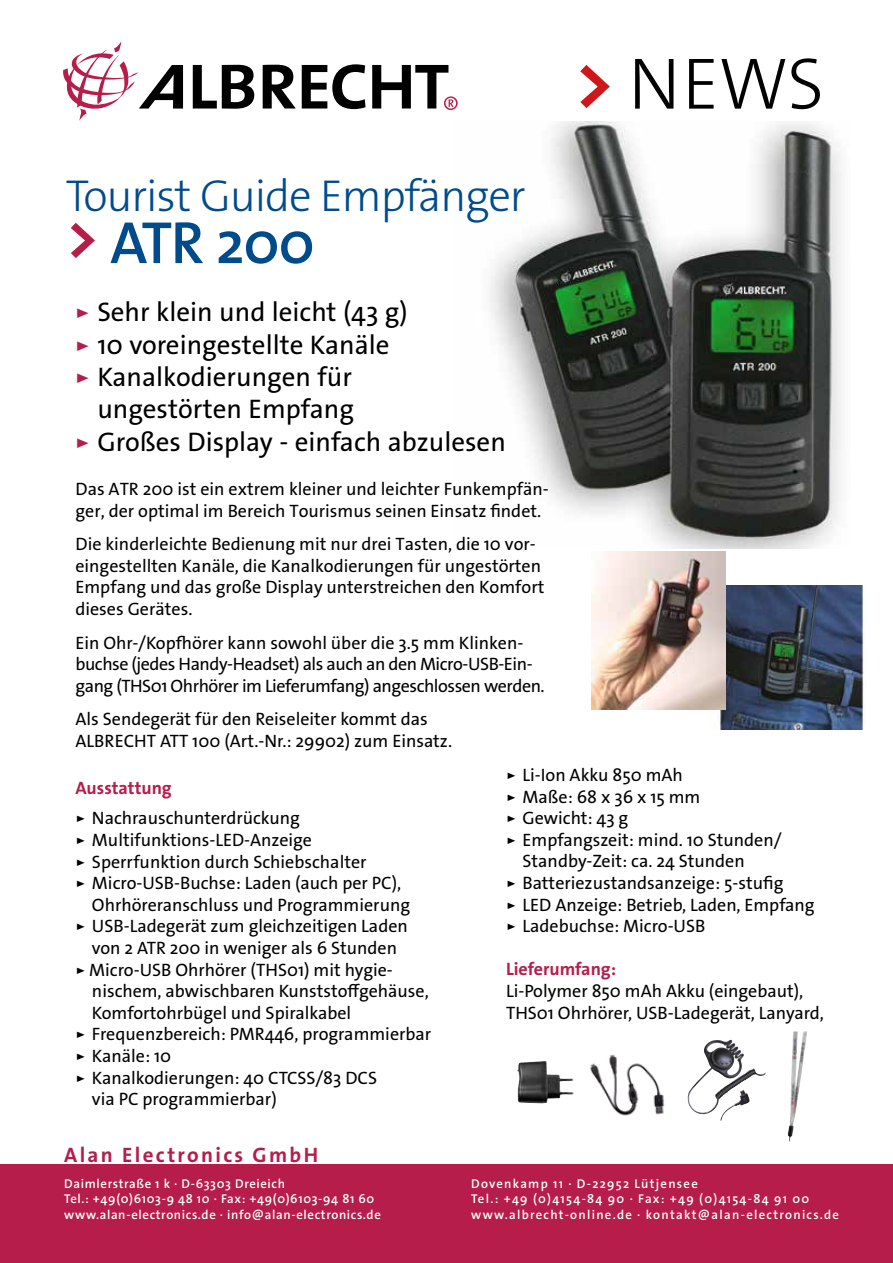
<style>
.page{position:relative;width:893px;height:1263px;background:#fff}
.page>*{position:absolute;margin:0;border:0;box-sizing:border-box;transform-origin:0 0}
.t1{font:300 73.5px "The Sans Os F";color:#000}
.t2{font:600 60px "The Sans Os F";letter-spacing:-.025em;color:#004b8b}
.t3{font:300 45px "The Sans Os F";letter-spacing:-.025em;color:#004b8b}
.t4{font:27px "The Sans Os F";color:#000}
.t5{font:700 21px "The Sans Os F";letter-spacing:.11em;color:#b71d4a}
.t6{font:18px/21.6px "The Sans Os F";color:#000}
.t7{font:18px/21.6px "The Sans Os F";letter-spacing:-.025em;color:#000}
.t8{font:700 18px "The Sans Os F";color:#b71d4a}
.t9{font:600 12.75px/15.3px "The Sans Os F";letter-spacing:.06em;color:#fff}
.t10{font:600 12.75px/15.3px "The Sans Os F";letter-spacing:.1em;color:#fff}
.s1{font-weight:700;color:#b71d4a}
.s2{color:#b71d4a}
.s3{font-weight:700;color:#cd171a}
</style>
<div class="page">
<img style="left:590px;top:1054px;width:75px;height:62px">
<img style="left:707px;top:585px;width:157px;height:145px">
<img style="left:591px;top:552px;width:134px;height:157px">
<img style="left:490px;top:121px;width:351px;height:428px">
<div style="left:0;top:1164px;width:893px;height:99px;background:#b71d4a"></div>
<svg style="left:193px;top:65px;width:61px;height:44px"></svg>
<svg style="left:263px;top:65px;width:33px;height:44px"></svg>
<svg style="left:302px;top:64px;width:64px;height:45px"></svg>
<svg style="left:63px;top:41px;width:120px;height:80px"></svg>
<svg style="left:372px;top:65px;width:86px;height:45px"></svg>
<img style="left:517px;top:1061px;width:57px;height:43px">
<img style="left:788px;top:1031px;width:17px;height:110px">
<img style="left:687px;top:1039px;width:78px;height:78px">
<h3 class="t3" style="left:66px;top:166px;width:462px">Tourist Guide Empfänger</h3>
<h2 class="t2" style="left:66px;top:204px;width:251px"><span class="s1">&gt;</span> ATR 200</h2>
<h3 class="t4" style="left:75px;top:295px;width:334px"><span class="s2">▹</span> Sehr klein und leicht (43 g)</h3>
<h3 class="t4" style="left:75px;top:327px;width:316px"><span class="s2">▹</span> 10 voreingestellte Kanäle</h3>
<h3 class="t4" style="left:75px;top:360px;width:279px"><span class="s2">▹</span> Kanalkodierungen für</h3>
<h3 class="t4" style="left:97px;top:392px;width:258px">ungestörten Empfang</h3>
<h3 class="t4" style="left:75px;top:424px;width:432px"><span class="s2">▹</span> Großes Display - einfach abzulesen</h3>
<h1 class="t1" style="left:574px;top:37px;width:252px"><span class="s3">&gt;</span> NEWS</h1>
<p class="t6" style="left:75px;top:478px;width:475px">Das ATR 200 ist ein extrem kleiner und leichter Funkempfän&shy;ger, der optimal im Bereich Tourismus seinen Einsatz findet.</p>
<p class="t6" style="left:75px;top:533px;width:470px">Die kinderleichte Bedienung mit nur drei Tasten, die 10 vor&shy;eingestellten Kanäle, die Kanalkodierungen für ungestörten Empfang und das große Display unterstreichen den Komfort dieses Gerätes.</p>
<p class="t7" style="left:75px;top:632px;width:471px">Ein Ohr-/Kopfhörer kann sowohl über die 3.5 mm Klinken&shy;buchse (jedes Handy-Headset) als auch an den Micro-USB-Ein&shy;gang (THS01 Ohrhörer im Lieferumfang) angeschlossen werden.</p>
<p class="t6" style="left:75px;top:709px;width:378px">Als Sendegerät für den Reiseleiter kommt das<br>ALBRECHT ATT 100 (Art.-Nr.: 29902) zum Einsatz.</p>
<p class="t8" style="left:75px;top:776px;width:98px">Ausstattung</p>
<p class="t6" style="left:75px;top:808px;width:226px">▹ Nachrauschunterdrückung</p>
<p class="t6" style="left:75px;top:829px;width:238px">▹ Multifunktions-LED-Anzeige</p>
<p class="t6" style="left:75px;top:851px;width:293px">▹ Sperrfunktion durch Schiebschalter</p>
<p class="t6" style="left:75px;top:872px;width:327px">▹ Micro-USB-Buchse: Laden (auch per PC),</p>
<p class="t6" style="left:92px;top:894px;width:320px">Ohrhöreranschluss und Programmierung</p>
<p class="t6" style="left:75px;top:916px;width:334px">▹ USB-Ladegerät zum gleichzeitigen Laden</p>
<p class="t6" style="left:92px;top:937px;width:307px">von 2 ATR 200 in weniger als 6 Stunden</p>
<p class="t6" style="left:75px;top:959px;width:319px">▹ Micro-USB Ohrhörer (THS01) mit hygie-</p>
<p class="t6" style="left:92px;top:980px;width:338px">nischem, abwischbaren Kunststoffgehäuse,</p>
<p class="t6" style="left:92px;top:1002px;width:261px">Komfortohrbügel und Spiralkabel</p>
<p class="t6" style="left:75px;top:1024px;width:357px">▹ Frequenzbereich: PMR446, programmierbar</p>
<p class="t6" style="left:75px;top:1045px;width:97px">▹ Kanäle: 10</p>
<p class="t6" style="left:75px;top:1067px;width:303px">▹ Kanalkodierungen: 40 CTCSS/83 DCS</p>
<p class="t6" style="left:92px;top:1088px;width:186px">via PC programmierbar)</p>
<p class="t6" style="left:506px;top:764px;width:178px">▹ Li-Ion Akku 850 mAh</p>
<p class="t6" style="left:506px;top:786px;width:196px">▹ Maße: 68 x 36 x 15 mm</p>
<p class="t6" style="left:506px;top:807px;width:124px">▹ Gewicht: 43 g</p>
<p class="t6" style="left:506px;top:829px;width:277px">▹ Empfangszeit: mind. 10 Stunden/</p>
<p class="t6" style="left:523px;top:850px;width:224px">Standby-Zeit: ca. 24 Stunden</p>
<p class="t6" style="left:506px;top:872px;width:279px">▹ Batteriezustandsanzeige: 5-stufig</p>
<p class="t6" style="left:506px;top:894px;width:310px">▹ LED Anzeige: Betrieb, Laden, Empfang</p>
<p class="t6" style="left:506px;top:915px;width:201px">▹ Ladebuchse: Micro-USB</p>
<p class="t8" style="left:506px;top:958px;width:112px">Lieferumfang:</p>
<p class="t6" style="left:506px;top:980px;width:319px">Li-Polymer 850 mAh Akku (eingebaut),<br>THS01 Ohrhörer, USB-Ladegerät, Lanyard,</p>
<p class="t5" style="left:64px;top:1142px;width:255px">Alan Electronics GmbH</p>
<p class="t9" style="left:64px;top:1176px;width:318px">Daimlerstraße 1 k · D-63303 Dreieich<br>Tel.: +49(0)6103-9 48 10 · Fax: +49(0)6103-94 81 60 www.alan-electronics.de · info@alan-electronics.de</p>
<p class="t10" style="left:471px;top:1176px;width:369px">Dovenkamp 11 · D-22952 Lütjensee<br>Tel.: +49 (0)4154-84 90 · Fax: +49 (0)4154-84 91 00 www.albrecht-online.de · kontakt@alan-electronics.de</p>
</div>
